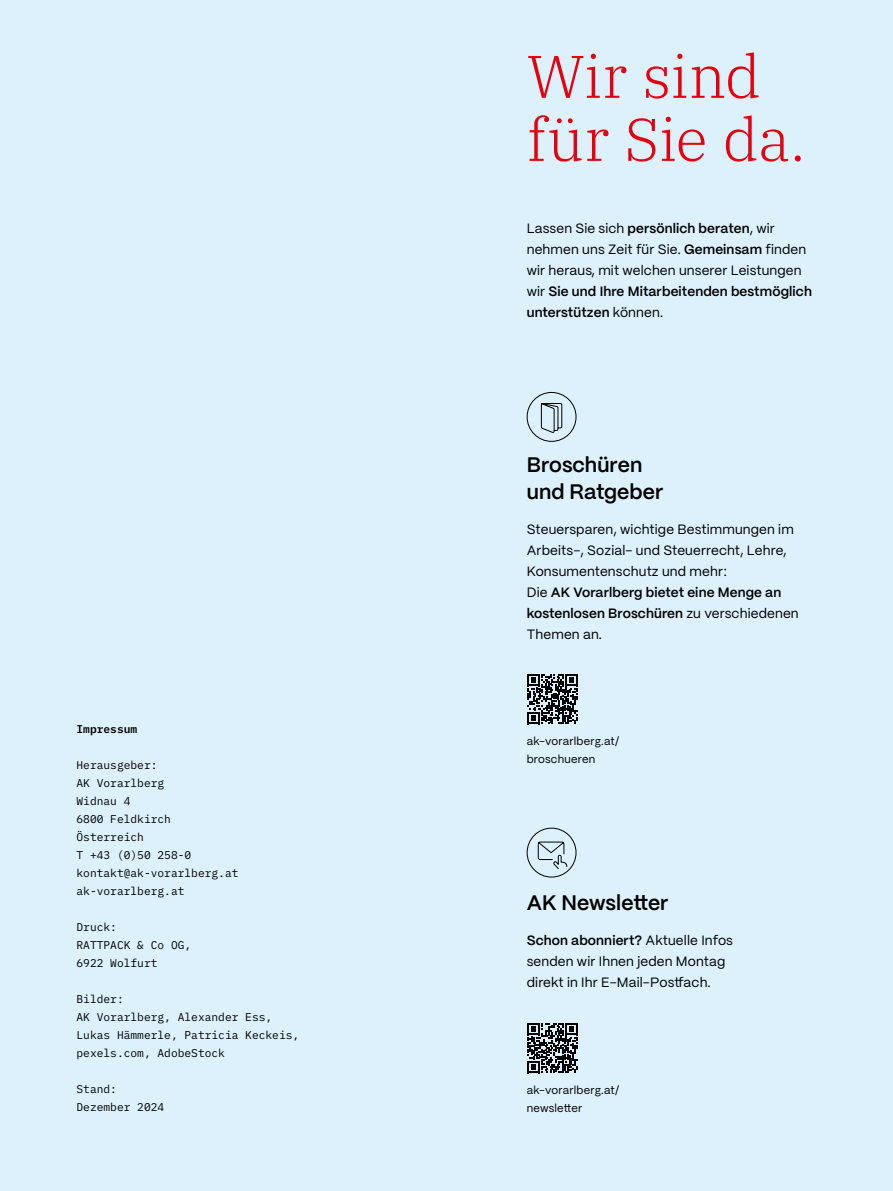
<style>
.page{position:relative;width:893px;height:1191px;background:#dcf1fc}
.page>*{position:absolute;margin:0;border:0;box-sizing:border-box;transform-origin:0 0}
.t1{font:300 60px/63px "IBM Plex Serif";letter-spacing:-.005em;color:#e7000e}
.t2{font:600 21px/26.2px "PP Mori";color:#000}
.t3{font:13.5px/21px "PP Mori";letter-spacing:.01em;color:#000}
.t4{font:11.25px/18px "IBM Plex Mono";color:#000}
.t5{font:11.25px/18px "PP Mori";letter-spacing:.015em;color:#000}
.t6{font:11.25px "IBM Plex Mono Sm Bld";color:#000}
.s1{font-weight:600}
</style>
<div class="page">
<div style="left:527px;top:827px;width:49px;height:50px;border:1px solid #000;border-radius:50%"></div>
<svg style="left:537px;top:841px;width:31px;height:28px"></svg>
<div style="left:527px;top:392px;width:49px;height:50px;border:1px solid #000;border-radius:50%"></div>
<svg style="left:541px;top:403px;width:21px;height:30px"></svg>
<svg style="left:527px;top:674px;width:50px;height:50px;background:#545c61"></svg>
<svg style="left:527px;top:1023px;width:50px;height:50px;background:#525a5e"></svg>
<p class="t6" style="left:77px;top:720px;width:62px">Impressum</p>
<p class="t4" style="left:77px;top:756px;width:163px">Herausgeber:<br>AK Vorarlberg<br>Widnau 4<br>6800 Feldkirch<br>Österreich<br>T +43 (0)50 258- 0 kontakt@ak- vorarlberg.at ak- vorarlberg.at</p>
<p class="t4" style="left:77px;top:918px;width:116px">Druck:<br>RATTPACK &amp; Co OG,<br>6922 Wolfurt</p>
<p class="t4" style="left:77px;top:990px;width:224px">Bilder:<br>AK Vorarlberg, Alexander Ess,<br>Lukas Hämmerle, Patricia Keckeis, pexels.com, AdobeStock</p>
<p class="t4" style="left:77px;top:1080px;width:89px">Stand:<br>Dezember 2024</p>
<h1 class="t1" style="left:527px;top:40px;width:280px">Wir sind für Sie da.</h1>
<p class="t3" style="left:527px;top:217px;width:287px">Lassen Sie sich <span class="s1">persönlich beraten</span>, wir nehmen uns Zeit für Sie. <span class="s1">Gemeinsam</span> finden wir heraus, mit welchen unserer Leistungen wir <span class="s1">Sie und Ihre Mitarbeitenden bestmöglich unterstützen</span> können.</p>
<h2 class="t2" style="left:527px;top:450px;width:138px">Broschüren und Ratgeber</h2>
<p class="t3" style="left:527px;top:518px;width:273px">Steuersparen, wichtige Bestim mungen im Arbeits-, Sozial- und Steuerrecht, Lehre, Konsum entenschutz und mehr:<br>Die <span class="s1">AK Vorarlberg bietet eine Menge an kostenlosen Broschüren</span> zu verschiedenen Themen an.</p>
<p class="t5" style="left:527px;top:731px;width:94px">ak-vorarlberg.at/ broschueren</p>
<h2 class="t2" style="left:527px;top:888px;width:143px">AK Newsletter</h2>
<p class="t3" style="left:527px;top:929px;width:208px"><span class="s1">Schon abonniert?</span> Aktuelle Infos senden wir Ihnen jeden Montag direkt in Ihr E-Mail-Postfach.</p>
<p class="t5" style="left:527px;top:1080px;width:94px">ak-vorarlberg.at/ newsletter</p>
</div>
